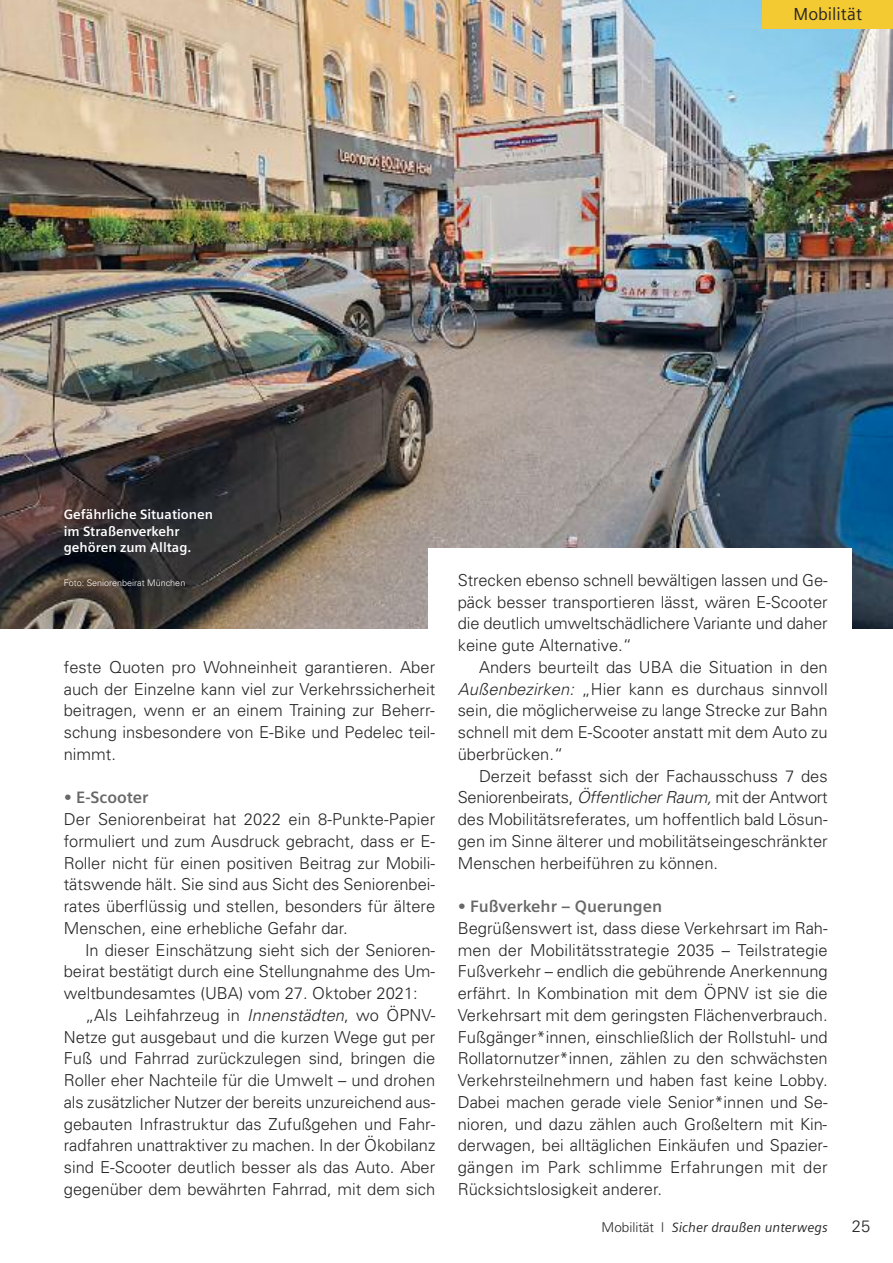
<style>
.page{position:relative;width:893px;height:1263px;background:#fff}
.page>*{position:absolute;margin:0;border:0;box-sizing:border-box;transform-origin:0 0}
.t1{font:17.4px "Siemens Sans";color:#272526}
.t2{font:300 16.5px/21.8px "Univers";color:#272526;text-align:justify}
.t3{font:700 16.5px "Siemens Sans";color:#686767}
.t4{font:700 13.5px/16.2px "Siemens Sans";color:#fff}
.t5{font:italic 13.5px "Siemens Sans";color:#272526}
.t6{font:300 9px "Univers";color:#fff}
.s1{font-style:italic}
.s2{font-family:"Univers";font-weight:300;font-style:normal}
</style>
<div class="page">
<img style="left:0;top:0;width:893px;height:628px">
<div style="left:762px;top:0;width:131px;height:28px;background:#f3ca32"></div>
<div style="left:429px;top:549px;width:423px;height:105px;background:#fff"></div>
<p class="t1" style="left:793px;top:4px;width:70px">Mobilität</p>
<p class="t4" style="left:64px;top:507px;width:151px">Gefährliche Situationen im Straßenverkehr gehören zum Alltag.</p>
<p class="t6" style="left:64px;top:579px;width:123px">Foto: Seniorenbeirat München</p>
<p class="t2" style="left:64px;top:658px;width:373px">feste Quoten pro Wohneinheit garantieren. Aber auch der Einzelne kann viel zur Verkehrssicherheit beitragen, wenn er an einem Training zur Beherr&shy;schung insbesondere von E-Bike und Pedelec teil&shy;nimmt.</p>
<p class="t3" style="left:64px;top:788px;width:86px">• E-Scooter</p>
<p class="t2" style="left:64px;top:810px;width:373px">Der Seniorenbeirat hat 2022 ein 8-Punkte-Papier formuliert und zum Ausdruck gebracht, dass er E-Roller nicht für einen positiven Beitrag zur Mobili&shy;tätswende hält. Sie sind aus Sicht des Seniorenbei&shy;rates überflüssig und stellen, besonders für ältere Menschen, eine erhebliche Gefahr dar.</p>
<p class="t2" style="left:64px;top:940px;width:373px;text-indent:21px">In dieser Einschätzung sieht sich der Senioren&shy;beirat bestätigt durch eine Stellungnahme des Um&shy;weltbundesamtes (UBA) vom 27. Oktober 2021:</p>
<p class="t2" style="left:64px;top:1006px;width:373px;text-indent:21px">„Als Leihfahrzeug in <span class="s1">Innenstädten</span>, wo ÖPNV-Netze gut ausgebaut und die kurzen Wege gut per Fuß und Fahrrad zurückzulegen sind, bringen die Roller eher Nachteile für die Umwelt – und drohen als zusätzlicher Nutzer der bereits unzureichend aus&shy;gebauten Infrastruktur das Zufußgehen und Fahr&shy;radfahren unattraktiver zu machen. In der Ökobilanz sind E-Scooter deutlich besser als das Auto. Aber gegenüber dem bewährten Fahrrad, mit dem sich</p>
<p class="t2" style="left:458px;top:571px;width:371px">Strecken ebenso schnell bewältigen lassen und Ge&shy;päck besser transportieren lässt, wären E-Scooter die deutlich umweltschädlichere Variante und daher keine gute Alternative.“</p>
<p class="t2" style="left:458px;top:658px;width:371px;text-indent:21px">Anders beurteilt das UBA die Situation in den <span class="s1">Außenbezirken:</span> „Hier kann es durchaus sinnvoll sein, die möglicherweise zu lange Strecke zur Bahn schnell mit dem E-Scooter anstatt mit dem Auto zu überbrücken.“</p>
<p class="t2" style="left:458px;top:766px;width:371px;text-indent:21px">Derzeit befasst sich der Fachausschuss 7 des Seniorenbeirats, <span class="s1">Öffentlicher Raum,</span> mit der Antwort des Mobilitätsreferates, um hoffentlich bald Lösun&shy;gen im Sinne älterer und mobilitätseingeschränkter Menschen herbeiführen zu können.</p>
<p class="t3" style="left:458px;top:897px;width:206px">• Fußverkehr – Querungen</p>
<p class="t2" style="left:458px;top:919px;width:371px">Begrüßenswert ist, dass diese Verkehrsart im Rah&shy;men der Mobilitätsstrategie 2035 – Teilstrategie Fußverkehr – endlich die gebührende Anerkennung erfährt. In Kombination mit dem ÖPNV ist sie die Verkehrsart mit dem geringsten Flächenverbrauch.<br>Fußgänger*innen, einschließlich der Rollstuhl- und Rollatornutzer*innen, zählen zu den schwächsten Verkehrsteilnehmern und haben fast keine Lobby.<br>Dabei machen gerade viele Senior*innen und Se&shy;nioren, und dazu zählen auch Großeltern mit Kin&shy;derwagen, bei alltäglichen Einkäufen und Spazier&shy;gängen im Park schlimme Erfahrungen mit der Rücksichtslosigkeit anderer.</p>
<p class="t5" style="left:602px;top:1219px;width:228px"><span class="s2">Mobilität l</span> Sicher draußen unterwegs</p>
<p class="t2" style="left:852px;top:1217px;width:20px">25</p>
</div>
